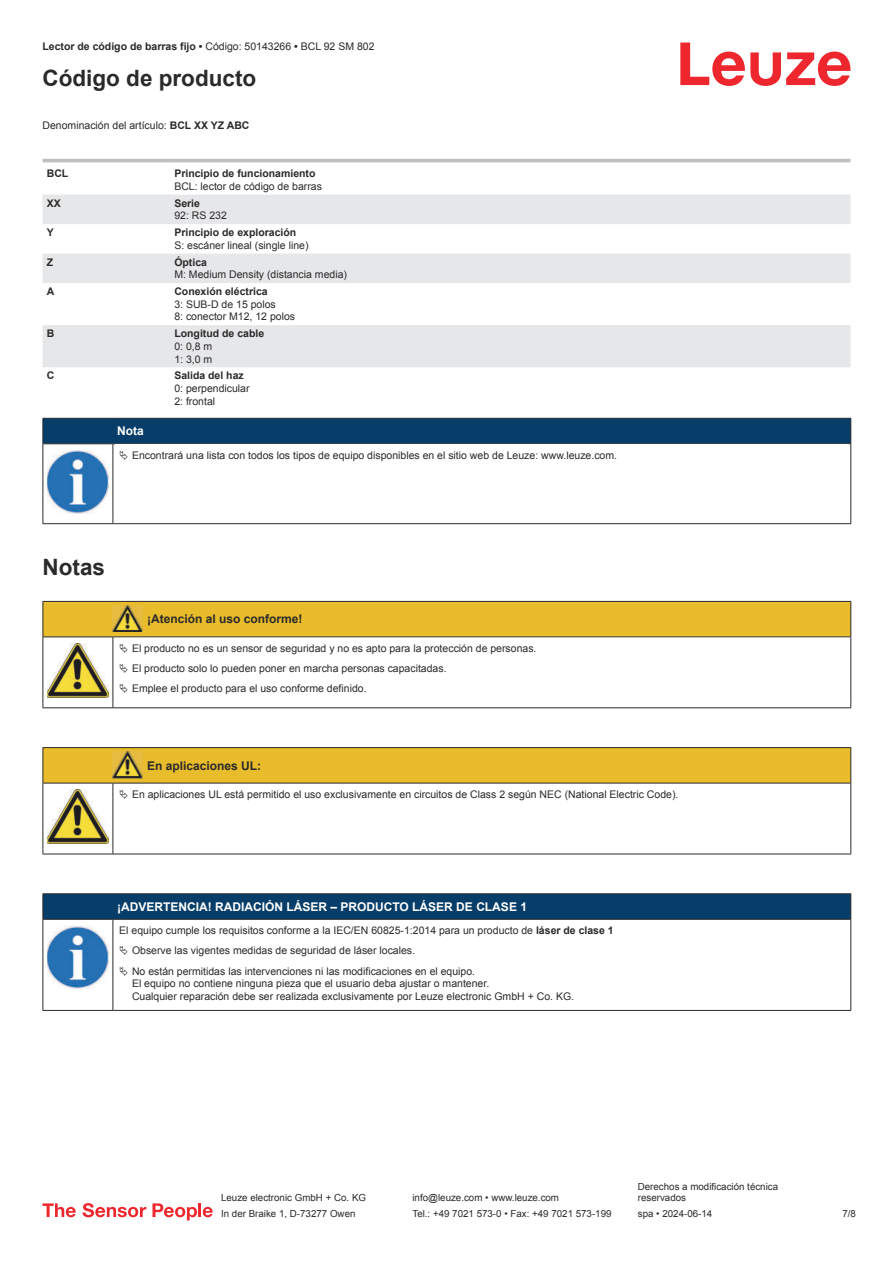
<style>
.page{position:relative;width:893px;height:1263px;background:#fff}
.page>*{position:absolute;margin:0;border:0;box-sizing:border-box;transform-origin:0 0}
.t1{font:700 22.5px "Arial";color:#2b292a}
.t2{font:700 12px "Arial";color:#fff}
.t3{font:700 12px "Arial";color:#2b292a}
.t4{font:10.5px/12.6px "Arial";color:#2b292a}
.t5{font:700 10.5px "Arial";color:#2b292a}
.t6{font:9.75px/11.7px "Arial";color:#2b292a}
.s1{font-weight:400}
.s2{font-weight:700}
</style>
<div class="page">
<svg style="left:680px;top:43px;width:170px;height:43px"></svg>
<svg style="left:43px;top:158px;width:807px;height:37px"></svg>
<svg style="left:43px;top:195px;width:807px;height:172px;fill:#e6e7e9"></svg>
<hr style="left:43px;top:159px;width:127px;height:3px;background:#bdbfc1">
<hr style="left:170px;top:159px;width:680px;height:3px;background:#bdbfc1">
<svg style="left:43px;top:1203px;width:33px;height:14px"></svg>
<svg style="left:83px;top:1203px;width:63px;height:14px"></svg>
<svg style="left:153px;top:1203px;width:44px;height:17px"></svg>
<hr style="left:198px;top:1203px;width:3px;height:14px;background:#ed272d">
<svg style="left:203px;top:1207px;width:10px;height:10px"></svg>
<div style="left:43px;top:418px;width:808px;height:26px;background:#063d69"></div>
<hr style="left:113px;top:443px;width:738px;height:1px;background:#2b292a">
<hr style="left:43px;top:444px;width:1px;height:75px;background:#2b292a">
<hr style="left:113px;top:444px;width:1px;height:75px;background:#2b292a">
<hr style="left:850px;top:444px;width:1px;height:75px;background:#2b292a">
<hr style="left:43px;top:523px;width:70px;height:1px;background:#2b292a">
<hr style="left:113px;top:523px;width:738px;height:1px;background:#2b292a">
<img style="left:47px;top:450px;width:61px;height:63px">
<hr style="left:43px;top:707px;width:70px;height:1px;background:#2b292a">
<hr style="left:113px;top:707px;width:30px;height:1px;background:#2b292a">
<hr style="left:143px;top:707px;width:708px;height:1px;background:#2b292a">
<div style="left:44px;top:748px;width:806px;height:35px;background:#e8bc2a"></div>
<svg style="left:44px;top:784px;width:806px;height:70px"></svg>
<hr style="left:43px;top:747px;width:70px;height:1px;background:#2b292a">
<hr style="left:43px;top:748px;width:1px;height:35px;background:#2b292a">
<hr style="left:43px;top:783px;width:70px;height:1px;background:#2b292a">
<hr style="left:113px;top:747px;width:30px;height:1px;background:#2b292a">
<hr style="left:113px;top:783px;width:30px;height:1px;background:#2b292a">
<hr style="left:143px;top:747px;width:708px;height:1px;background:#2b292a">
<hr style="left:850px;top:748px;width:1px;height:35px;background:#2b292a">
<hr style="left:143px;top:783px;width:708px;height:1px;background:#2b292a">
<hr style="left:43px;top:783px;width:1px;height:66px;background:#2b292a">
<hr style="left:113px;top:783px;width:1px;height:66px;background:#2b292a">
<hr style="left:850px;top:783px;width:1px;height:66px;background:#2b292a">
<hr style="left:43px;top:854px;width:70px;height:1px;background:#2b292a">
<hr style="left:113px;top:854px;width:30px;height:1px;background:#2b292a">
<hr style="left:143px;top:854px;width:708px;height:1px;background:#2b292a">
<img style="left:113px;top:752px;width:30px;height:26px">
<img style="left:47px;top:789px;width:61px;height:54px">
<div style="left:115px;top:784px;width:734px;height:20px;background:#fff"></div>
<svg style="left:44px;top:920px;width:806px;height:90px"></svg>
<hr style="left:43px;top:893px;width:70px;height:1px;background:#2b292a">
<hr style="left:43px;top:919px;width:70px;height:1px;background:#2b292a">
<hr style="left:113px;top:893px;width:738px;height:1px;background:#2b292a">
<svg style="left:43px;top:894px;width:808px;height:25px;background:#063c67"></svg>
<hr style="left:113px;top:919px;width:738px;height:1px;background:#2b292a">
<hr style="left:43px;top:920px;width:1px;height:86px;background:#2b292a">
<hr style="left:113px;top:920px;width:1px;height:86px;background:#2b292a">
<hr style="left:850px;top:920px;width:1px;height:86px;background:#2b292a">
<hr style="left:43px;top:1010px;width:70px;height:1px;background:#2b292a">
<hr style="left:113px;top:1010px;width:738px;height:1px;background:#2b292a">
<img style="left:47px;top:926px;width:61px;height:62px">
<svg style="left:115px;top:920px;width:734px;height:86px"></svg>
<svg style="left:43px;top:601px;width:808px;height:106px"></svg>
<svg style="left:120px;top:946px;width:8px;height:9px"></svg>
<svg style="left:120px;top:966px;width:8px;height:9px"></svg>
<p class="t5" style="left:43px;top:43px;width:334px">Lector de código de barras fijo • <span class="s1">Código: 50143266</span> • <span class="s1">BCL 92 SM 802</span></p>
<h1 class="t1" style="left:43px;top:70px;width:215px">Código de producto</h1>
<p class="t4" style="left:43px;top:120px;width:208px">Denominación del artículo: <span class="s2">BCL XX YZ ABC</span></p>
<p class="t5" style="left:47px;top:170px;width:23px">BCL</p>
<p class="t5" style="left:174px;top:170px;width:143px">Principio de funcionamiento</p>
<p class="t4" style="left:174px;top:181px;width:149px">BCL: lector de código de barras</p>
<p class="t5" style="left:47px;top:199px;width:16px">XX</p>
<p class="t5" style="left:174px;top:199px;width:27px">Serie</p>
<p class="t4" style="left:174px;top:210px;width:54px">92: RS 232</p>
<p class="t5" style="left:47px;top:229px;width:9px">Y</p>
<p class="t5" style="left:174px;top:229px;width:123px">Principio de exploración</p>
<p class="t4" style="left:174px;top:240px;width:136px">S: escáner lineal (single line)</p>
<p class="t5" style="left:47px;top:258px;width:8px">Z</p>
<p class="t5" style="left:174px;top:258px;width:34px">Óptica</p>
<p class="t4" style="left:174px;top:269px;width:174px">M: Medium Density (distancia media)</p>
<p class="t5" style="left:47px;top:288px;width:9px">A</p>
<p class="t5" style="left:174px;top:288px;width:95px">Conexión eléctrica</p>
<p class="t4" style="left:174px;top:299px;width:122px">3: SUB-D de 15 polos<br>8: conector M12, 12 polos</p>
<p class="t5" style="left:47px;top:330px;width:9px">B</p>
<p class="t5" style="left:174px;top:330px;width:91px">Longitud de cable</p>
<p class="t4" style="left:174px;top:341px;width:39px">0: 0,8 m<br>1: 3,0 m</p>
<p class="t5" style="left:47px;top:372px;width:9px">C</p>
<p class="t5" style="left:174px;top:372px;width:71px">Salida del haz</p>
<p class="t4" style="left:174px;top:383px;width:77px">0: perpendicular<br>2: frontal</p>
<p class="t2" style="left:117px;top:426px;width:28px">Nota</p>
<p class="t4" style="left:132px;top:449px;width:487px">Encontrará una lista con todos los tipos de equipo disponibles en el sitio web de Leuze: www.leuze.com.</p>
<h1 class="t1" style="left:43px;top:559px;width:64px">Notas</h1>
<p class="t3" style="left:147px;top:615px;width:157px">¡Atención al uso conforme!</p>
<p class="t4" style="left:132px;top:639px;width:406px;line-height:20.2px">El producto no es un sensor de seguridad y no es apto para la protección de personas.<br>El producto solo lo pueden poner en marcha personas capacitadas.<br>Emplee el producto para el uso conforme definido.</p>
<p class="t3" style="left:147px;top:761px;width:116px">En aplicaciones UL:</p>
<p class="t4" style="left:132px;top:789px;width:548px">En aplicaciones UL está permitido el uso exclusivamente en circuitos de Class 2 según NEC (National Electric Code).</p>
<p class="t2" style="left:117px;top:902px;width:411px">¡ADVERTENCIA! RADIACIÓN LÁSER – PRODUCTO LÁSER DE CLASE 1</p>
<p class="t4" style="left:132px;top:921px;width:483px;line-height:20.2px;text-indent:-13px">El equipo cumple los requisitos conforme a la IEC/EN 60825-1:2014 para un producto de <span class="s2">láser de clase 1<br></span>Observe las vigentes medidas de seguridad de láser locales.<br>No están permitidas las intervenciones ni las modificaciones en el equipo.</p>
<p class="t4" style="left:132px;top:978px;width:444px">El equipo no contiene ninguna pieza que el usuario deba ajustar o mantener.<br>Cualquier reparación debe ser realizada exclusivamente por Leuze electronic GmbH + Co. KG.</p>
<p class="t6" style="left:221px;top:1193px;width:146px">Leuze electronic GmbH + Co. KG</p>
<p class="t6" style="left:412px;top:1193px;width:148px">info@leuze.com • www.leuze.com</p>
<p class="t6" style="left:638px;top:1181px;width:142px">Derechos a modificación técnica reservados</p>
<p class="t6" style="left:221px;top:1209px;width:136px">In der Braike 1, D-73277 Owen</p>
<p class="t6" style="left:412px;top:1209px;width:201px">Tel.: +49 7021 573-0 • Fax: +49 7021 573-199</p>
<p class="t6" style="left:638px;top:1209px;width:76px">spa • 2024-06-14</p>
<p class="t6" style="left:842px;top:1209px;width:15px">7 /8</p>
</div>
